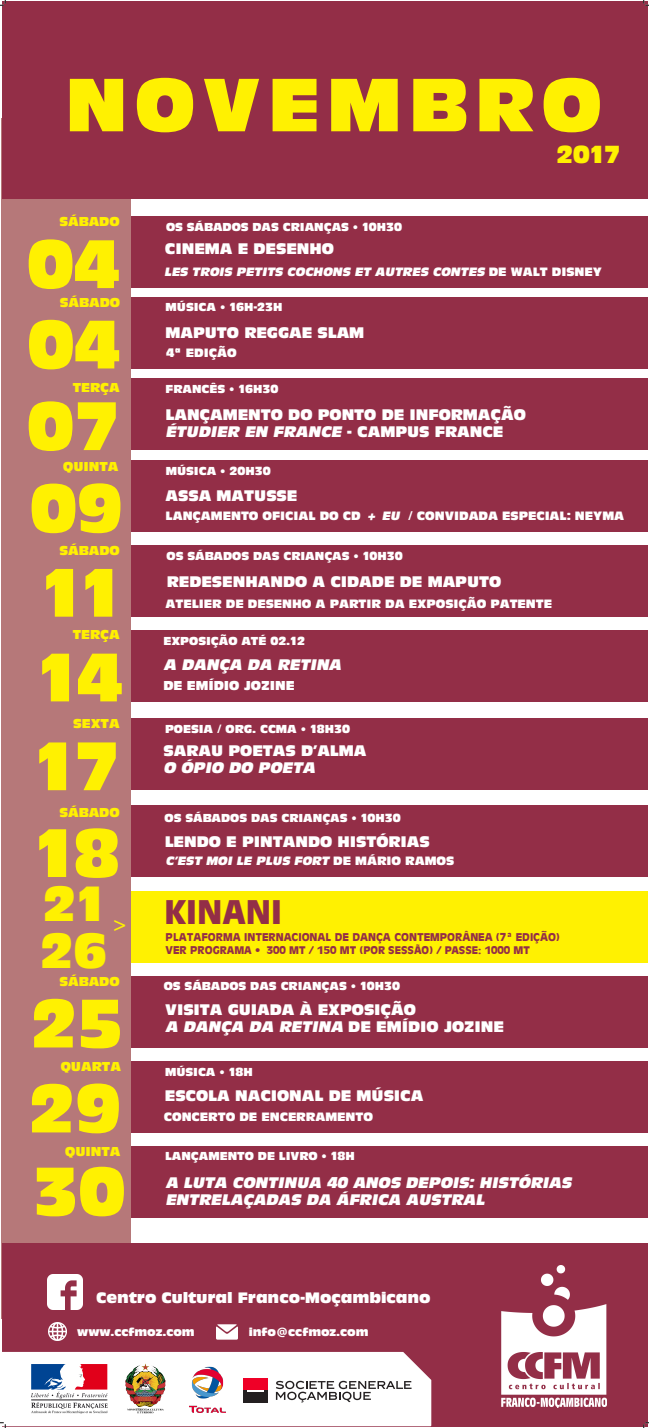
<style>
.page{position:relative;width:649px;height:1428px;background:#fff}
.page>*{position:absolute;margin:0;border:0;box-sizing:border-box;transform-origin:0 0}
.t1{font:70px "Antique Olive Compact";letter-spacing:.11em;color:#fff101}
.t2{font:62.5px "Antique Olive Compact";color:#fff101}
.t3{font:45px "Antique Olive Compact";color:#fff101}
.t4{font:900 32.5px "Antique Olive";color:#932e47}
.t5{font:22.5px "Antique Olive Compact";color:#fff101}
.t6{font:18px "Antique Olive Compact";color:#fff101}
.t7{font:14.25px "Antique Olive Compact";color:#fff}
.t8{font:italic 14.25px "Antique Olive Compact";color:#fff}
.t9{font:14.05px "Antique Olive Compact";color:#fff}
.t10{font:12px "Antique Olive Compact";color:#fff101}
.t11{font:12px "Antique Olive Compact";color:#fff}
.t12{font:11.25px "Antique Olive Compact";color:#fff}
.t13{font:italic 11.25px "Antique Olive Compact";color:#fff}
.t14{font:10.75px "Antique Olive Compact";color:#fff}
.t15{font:10.57px "Antique Olive Compact";color:#fff}
.t16{font:700 10.5px "Antique Olive";color:#932e47}
.t17{font:900 10.5px "Antique Olive";color:#932e47}
.s1{font-style:normal}
.s2{font-style:italic}
.s3{font-weight:700}
</style>
<div class="page">
<div style="left:2px;top:119px;width:129px;height:1200px;background:#b67879"></div>
<div style="left:2px;top:1243px;width:645px;height:183px;background:#932e47"></div>
<div style="left:131px;top:297px;width:516px;height:71px;background:#932e47"></div>
<div style="left:131px;top:379px;width:516px;height:71px;background:#932e47"></div>
<div style="left:131px;top:217px;width:516px;height:71px;background:#932e47"></div>
<div style="left:131px;top:545px;width:516px;height:72px;background:#932e47"></div>
<div style="left:131px;top:805px;width:516px;height:72px;background:#932e47"></div>
<div style="left:131px;top:630px;width:516px;height:71px;background:#932e47"></div>
<div style="left:131px;top:719px;width:516px;height:71px;background:#932e47"></div>
<div style="left:131px;top:891px;width:516px;height:71px;background:#fff101"></div>
<div style="left:131px;top:460px;width:516px;height:72px;background:#932e47"></div>
<div style="left:131px;top:976px;width:516px;height:71px;background:#932e47"></div>
<div style="left:131px;top:1061px;width:516px;height:72px;background:#932e47"></div>
<div style="left:131px;top:1146px;width:516px;height:72px;background:#932e47"></div>
<div style="left:2px;top:2px;width:645px;height:197px;background:#932e47"></div>
<img style="left:48px;top:1274px;width:35px;height:35px">
<img style="left:216px;top:1324px;width:21px;height:15px">
<img style="left:49px;top:1322px;width:18px;height:18px">
<img style="left:501px;top:1265px;width:105px;height:143px">
<svg style="left:0;top:0;width:6px;height:6px"></svg>
<svg style="left:0;top:1352px;width:431px;height:76px;background:#e7dddf"></svg>
<svg style="left:643px;top:0;width:5px;height:6px"></svg>
<svg style="left:643px;top:1422px;width:5px;height:6px"></svg>
<p class="t1" style="left:65px;top:57px;width:537px">NOVEMBRO</p>
<p class="t10" style="left:59px;top:213px;width:62px">SÁBADO</p>
<p class="t2" style="left:27px;top:222px;width:94px">04</p>
<p class="t2" style="left:28px;top:302px;width:94px">04</p>
<p class="t10" style="left:60px;top:294px;width:62px">SÁBADO</p>
<p class="t10" style="left:73px;top:379px;width:48px">TERÇA</p>
<p class="t2" style="left:27px;top:384px;width:94px">07</p>
<p class="t10" style="left:63px;top:458px;width:57px">QUINTA</p>
<p class="t2" style="left:30px;top:466px;width:94px">09</p>
<p class="t10" style="left:59px;top:542px;width:62px">SÁBADO</p>
<p class="t2" style="left:41px;top:550px;width:80px">11</p>
<p class="t2" style="left:37px;top:635px;width:87px">14</p>
<p class="t10" style="left:73px;top:626px;width:48px">TERÇA</p>
<p class="t10" style="left:73px;top:715px;width:48px">SEXTA</p>
<p class="t2" style="left:34px;top:724px;width:87px">17</p>
<p class="t10" style="left:59px;top:804px;width:62px">SÁBADO</p>
<p class="t2" style="left:34px;top:811px;width:87px">18</p>
<p class="t3" style="left:43px;top:873px;width:63px">21</p>
<p class="t3" style="left:40px;top:920px;width:68px">26</p>
<p class="t6" style="left:111px;top:912px;width:19px">&gt;</p>
<p class="t10" style="left:59px;top:973px;width:62px">SÁBADO</p>
<p class="t2" style="left:31px;top:981px;width:94px">25</p>
<p class="t10" style="left:61px;top:1058px;width:62px">QUARTA</p>
<p class="t2" style="left:29px;top:1066px;width:94px">29</p>
<p class="t2" style="left:33px;top:1149px;width:94px">30</p>
<p class="t10" style="left:65px;top:1143px;width:57px">QUINTA</p>
<p class="t14" style="left:166px;top:219px;width:237px">OS SÁBADOS DAS CRIANÇAS • 10H30</p>
<p class="t5" style="left:556px;top:139px;width:65px">2017</p>
<p class="t7" style="left:165px;top:239px;width:170px">CINEMA E DESENHO</p>
<p class="t13" style="left:164px;top:264px;width:439px">LES TROIS PETITS COCHONS ET AUTRES CONTES <span class="s1">D E W A L T D I S N E Y</span></p>
<p class="t14" style="left:165px;top:300px;width:118px">MÚSICA • 16H-23H</p>
<p class="t7" style="left:165px;top:323px;width:200px">MAPUTO REGGAE SLAM</p>
<p class="t12" style="left:166px;top:345px;width:72px">4ª EDIÇÃO</p>
<p class="t14" style="left:165px;top:382px;width:114px">FRANCÊS • 16H30</p>
<p class="t7" style="left:165px;top:405px;width:361px">LANÇAMENTO DO PONTO DE INFORMAÇÃO</p>
<p class="t8" style="left:165px;top:422px;width:339px">ÉTUDIER EN FRANCE <span class="s1">- C A M P U S F RA N C E</span></p>
<p class="t14" style="left:166px;top:464px;width:106px">MÚSICA • 20H30</p>
<p class="t7" style="left:165px;top:486px;width:133px">ASSA MATUSSE</p>
<p class="t12" style="left:165px;top:508px;width:460px">LANÇAMENTO OFICIAL DO CD <span class="s2">+ EU</span> / CONVIDADA ESPECIAL: NEYMA</p>
<p class="t14" style="left:166px;top:548px;width:237px">OS SÁBADOS DAS CRIANÇAS • 10H30</p>
<p class="t7" style="left:167px;top:571px;width:336px">REDESENHANDO A CIDADE DE MAPUTO</p>
<p class="t12" style="left:165px;top:596px;width:388px">ATELIER DE DESENHO A PARTIR DA EXPOSIÇÃO PATENTE</p>
<p class="t14" style="left:163px;top:633px;width:143px">EXPOSIÇÃO ATÉ 02.12</p>
<p class="t8" style="left:163px;top:655px;width:183px">A DANÇA DA RETINA</p>
<p class="t11" style="left:163px;top:677px;width:132px">DE EMÍDIO JOZINE</p>
<p class="t14" style="left:165px;top:722px;width:186px">POESIA / ORG. CCMA • 18H30</p>
<p class="t7" style="left:163px;top:740px;width:204px">SARAU POETAS D’ALMA</p>
<p class="t8" style="left:163px;top:758px;width:156px">O ÓPIO DO POETA</p>
<p class="t14" style="left:164px;top:810px;width:237px">OS SÁBADOS DAS CRIANÇAS • 10H30</p>
<p class="t7" style="left:165px;top:832px;width:266px">LENDO E PINTANDO HISTÓRIAS</p>
<p class="t13" style="left:165px;top:853px;width:290px">C’EST MOI LE PLUS FORT <span class="s1">D E M Á R I O R A M O S</span></p>
<p class="t4" style="left:164px;top:893px;width:119px">KINANI</p>
<p class="t16" style="left:165px;top:930px;width:395px">PLATAFORMA INTERNACIONAL DE DANÇA CONTEMPORÂNEA (7ª EDIÇÃO)</p>
<p class="t17" style="left:165px;top:944px;width:365px"><span class="s3">VER PRO</span>GRAMA • 300 MT / 150 MT (POR SESSÃO) / PASSE: 1000 MT</p>
<p class="t14" style="left:164px;top:978px;width:237px">OS SÁBADOS DAS CRIANÇAS • 10H30</p>
<p class="t7" style="left:165px;top:999px;width:252px">VISITA GUIADA À EXPOSIÇÃO</p>
<p class="t8" style="left:165px;top:1016px;width:340px">A DANÇA DA RETINA <span class="s1">DE EMÍDIO JOZINE</span></p>
<p class="t14" style="left:165px;top:1065px;width:89px">MÚSICA • 18H</p>
<p class="t7" style="left:165px;top:1086px;width:260px">ESCOLA NACIONAL DE MÚSICA</p>
<p class="t12" style="left:164px;top:1109px;width:210px">CONCERTO DE ENCERRAMENTO</p>
<p class="t14" style="left:165px;top:1149px;width:191px">LANÇAMENTO DE LIVRO • 18H</p>
<p class="t8" style="left:165px;top:1173px;width:411px">A LUTA CONTINUA 40 ANOS DEPOIS: HISTÓRIAS</p>
<p class="t8" style="left:165px;top:1190px;width:324px">ENTRELAÇADAS DA ÁFRICA AUSTRAL</p>
<p class="t9" style="left:96px;top:1288px;width:336px">Centro Cultural Franco-Moçambicano</p>
<p class="t15" style="left:77px;top:1324px;width:119px">www.ccfmoz.com</p>
<p class="t15" style="left:248px;top:1324px;width:121px">info@ccfmoz.com</p>
</div>
